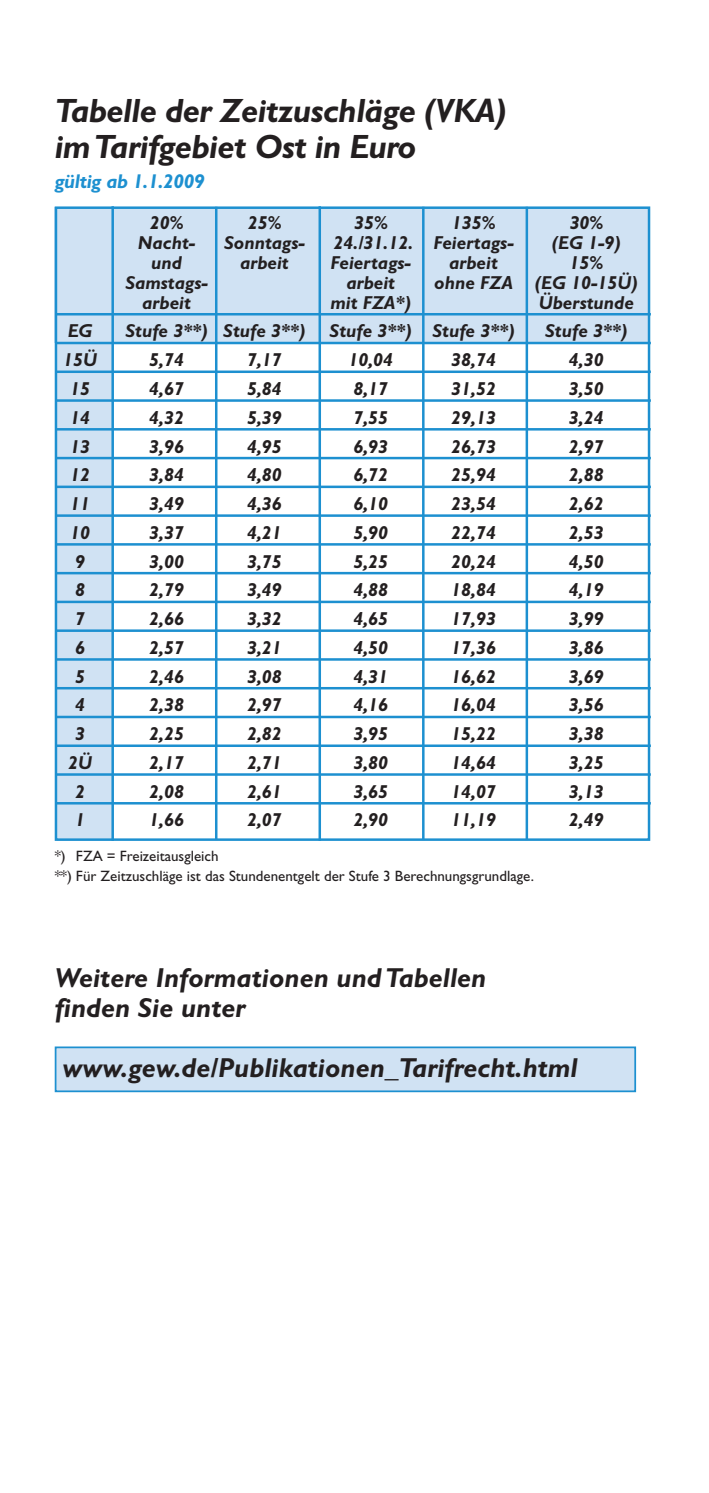
<style>
.page{position:relative;width:709px;height:1493px;background:#fff}
.page>*{position:absolute;margin:0;border:0;box-sizing:border-box;transform-origin:0 0}
.t1{font:italic 700 33.75px/35px "Gill Sans";letter-spacing:-.015em;color:#231f20}
.t2{font:italic 700 27.5px/30px "Gill Sans";color:#231f20}
.t3{font:italic 700 20px "Gill Sans";letter-spacing:-.015em;color:#1d90d0}
.t4{font:italic 700 18.75px "Gill Sans";color:#231f20}
.t5{font:15px/20px "Gill Sans";color:#231f20}
</style>
<div class="page">
<svg style="left:54px;top:206px;width:597px;height:887px"></svg>
<h1 class="t1" style="left:55px;top:97px;width:453px">Tabelle der Zeitzuschläge (VKA) im Tarifgebiet Ost in Euro</h1>
<p class="t3" style="left:55px;top:174px;width:151px">gültig ab 1.1.2009</p>
<p class="t4" style="left:150px;top:216px;width:35px">20%</p>
<p class="t4" style="left:248px;top:216px;width:35px">25%</p>
<p class="t4" style="left:354px;top:216px;width:35px">35%</p>
<p class="t4" style="left:452px;top:216px;width:45px">135%</p>
<p class="t4" style="left:569px;top:216px;width:35px">30%</p>
<p class="t4" style="left:138px;top:236px;width:59px">Nacht-</p>
<p class="t4" style="left:224px;top:236px;width:82px">Sonntags-</p>
<p class="t4" style="left:333px;top:236px;width:182px">24./31.12. Feiertags-</p>
<p class="t4" style="left:551px;top:236px;width:71px">(EG 1-9)</p>
<p class="t4" style="left:151px;top:256px;width:32px">und</p>
<p class="t4" style="left:240px;top:256px;width:50px">arbeit</p>
<p class="t4" style="left:330px;top:256px;width:82px">Feiertags-</p>
<p class="t4" style="left:449px;top:256px;width:50px">arbeit</p>
<p class="t4" style="left:569px;top:256px;width:35px">15%</p>
<p class="t4" style="left:125px;top:276px;width:84px">Samstags-</p>
<p class="t4" style="left:346px;top:276px;width:50px">arbeit</p>
<p class="t4" style="left:434px;top:276px;width:205px">ohne FZA (EG 10-15Ü)</p>
<p class="t4" style="left:142px;top:296px;width:50px">arbeit</p>
<p class="t4" style="left:330px;top:296px;width:82px">mit FZA*)</p>
<p class="t4" style="left:538px;top:296px;width:97px">Überstunde</p>
<p class="t4" style="left:68px;top:324px;width:26px">EG</p>
<p class="t4" style="left:125px;top:324px;width:182px">Stufe 3**) Stufe 3**)</p>
<p class="t4" style="left:329px;top:324px;width:187px">Stufe 3**) Stufe 3**)</p>
<p class="t4" style="left:545px;top:324px;width:84px">Stufe 3**)</p>
<p class="t4" style="left:63px;top:353px;width:35px">15Ü</p>
<p class="t4" style="left:149px;top:353px;width:36px">5,74</p>
<p class="t4" style="left:247px;top:353px;width:36px">7,17</p>
<p class="t4" style="left:348px;top:353px;width:46px">10,04</p>
<p class="t4" style="left:451px;top:353px;width:46px">38,74</p>
<p class="t4" style="left:569px;top:353px;width:36px">4,30</p>
<p class="t4" style="left:70px;top:382px;width:21px">15</p>
<p class="t4" style="left:149px;top:382px;width:36px">4,67</p>
<p class="t4" style="left:247px;top:382px;width:36px">5,84</p>
<p class="t4" style="left:353px;top:382px;width:36px">8,17</p>
<p class="t4" style="left:451px;top:382px;width:46px">31,52</p>
<p class="t4" style="left:569px;top:382px;width:36px">3,50</p>
<p class="t4" style="left:70px;top:411px;width:21px">14</p>
<p class="t4" style="left:149px;top:411px;width:36px">4,32</p>
<p class="t4" style="left:247px;top:411px;width:36px">5,39</p>
<p class="t4" style="left:353px;top:411px;width:36px">7,55</p>
<p class="t4" style="left:451px;top:411px;width:46px">29,13</p>
<p class="t4" style="left:569px;top:411px;width:36px">3,24</p>
<p class="t4" style="left:70px;top:439px;width:21px">13</p>
<p class="t4" style="left:149px;top:439px;width:36px">3,96</p>
<p class="t4" style="left:247px;top:439px;width:36px">4,95</p>
<p class="t4" style="left:353px;top:439px;width:36px">6,93</p>
<p class="t4" style="left:451px;top:439px;width:46px">26,73</p>
<p class="t4" style="left:569px;top:439px;width:36px">2,97</p>
<p class="t4" style="left:70px;top:468px;width:21px">12</p>
<p class="t4" style="left:149px;top:468px;width:36px">3,84</p>
<p class="t4" style="left:247px;top:468px;width:36px">4,80</p>
<p class="t4" style="left:353px;top:468px;width:36px">6,72</p>
<p class="t4" style="left:451px;top:468px;width:46px">25,94</p>
<p class="t4" style="left:569px;top:468px;width:36px">2,88</p>
<p class="t4" style="left:70px;top:497px;width:21px">11</p>
<p class="t4" style="left:149px;top:497px;width:36px">3,49</p>
<p class="t4" style="left:247px;top:497px;width:36px">4,36</p>
<p class="t4" style="left:353px;top:497px;width:36px">6,10</p>
<p class="t4" style="left:451px;top:497px;width:46px">23,54</p>
<p class="t4" style="left:569px;top:497px;width:36px">2,62</p>
<p class="t4" style="left:70px;top:526px;width:21px">10</p>
<p class="t4" style="left:149px;top:526px;width:36px">3,37</p>
<p class="t4" style="left:247px;top:526px;width:36px">4,21</p>
<p class="t4" style="left:353px;top:526px;width:36px">5,90</p>
<p class="t4" style="left:451px;top:526px;width:46px">22,74</p>
<p class="t4" style="left:569px;top:526px;width:36px">2,53</p>
<p class="t4" style="left:75px;top:554px;width:11px">9</p>
<p class="t4" style="left:149px;top:554px;width:36px">3,00</p>
<p class="t4" style="left:247px;top:554px;width:36px">3,75</p>
<p class="t4" style="left:353px;top:554px;width:36px">5,25</p>
<p class="t4" style="left:451px;top:554px;width:46px">20,24</p>
<p class="t4" style="left:569px;top:554px;width:36px">4,50</p>
<p class="t4" style="left:75px;top:583px;width:11px">8</p>
<p class="t4" style="left:149px;top:583px;width:36px">2,79</p>
<p class="t4" style="left:247px;top:583px;width:36px">3,49</p>
<p class="t4" style="left:353px;top:583px;width:36px">4,88</p>
<p class="t4" style="left:451px;top:583px;width:46px">18,84</p>
<p class="t4" style="left:569px;top:583px;width:36px">4,19</p>
<p class="t4" style="left:75px;top:612px;width:11px">7</p>
<p class="t4" style="left:149px;top:612px;width:36px">2,66</p>
<p class="t4" style="left:247px;top:612px;width:36px">3,32</p>
<p class="t4" style="left:353px;top:612px;width:36px">4,65</p>
<p class="t4" style="left:451px;top:612px;width:46px">17,93</p>
<p class="t4" style="left:569px;top:612px;width:36px">3,99</p>
<p class="t4" style="left:75px;top:641px;width:11px">6</p>
<p class="t4" style="left:149px;top:641px;width:36px">2,57</p>
<p class="t4" style="left:247px;top:641px;width:36px">3,21</p>
<p class="t4" style="left:353px;top:641px;width:36px">4,50</p>
<p class="t4" style="left:451px;top:641px;width:46px">17,36</p>
<p class="t4" style="left:569px;top:641px;width:36px">3,86</p>
<p class="t4" style="left:75px;top:669px;width:11px">5</p>
<p class="t4" style="left:149px;top:669px;width:36px">2,46</p>
<p class="t4" style="left:247px;top:669px;width:36px">3,08</p>
<p class="t4" style="left:353px;top:669px;width:36px">4,31</p>
<p class="t4" style="left:451px;top:669px;width:46px">16,62</p>
<p class="t4" style="left:569px;top:669px;width:36px">3,69</p>
<p class="t4" style="left:75px;top:698px;width:11px">4</p>
<p class="t4" style="left:149px;top:698px;width:36px">2,38</p>
<p class="t4" style="left:247px;top:698px;width:36px">2,97</p>
<p class="t4" style="left:353px;top:698px;width:36px">4,16</p>
<p class="t4" style="left:451px;top:698px;width:46px">16,04</p>
<p class="t4" style="left:569px;top:698px;width:36px">3,56</p>
<p class="t4" style="left:75px;top:727px;width:11px">3</p>
<p class="t4" style="left:149px;top:727px;width:36px">2,25</p>
<p class="t4" style="left:247px;top:727px;width:36px">2,82</p>
<p class="t4" style="left:353px;top:727px;width:36px">3,95</p>
<p class="t4" style="left:451px;top:727px;width:46px">15,22</p>
<p class="t4" style="left:569px;top:727px;width:36px">3,38</p>
<p class="t4" style="left:68px;top:756px;width:26px">2Ü</p>
<p class="t4" style="left:149px;top:756px;width:36px">2,17</p>
<p class="t4" style="left:247px;top:756px;width:36px">2,71</p>
<p class="t4" style="left:353px;top:756px;width:36px">3,80</p>
<p class="t4" style="left:451px;top:756px;width:46px">14,64</p>
<p class="t4" style="left:569px;top:756px;width:36px">3,25</p>
<p class="t4" style="left:75px;top:784px;width:11px">2</p>
<p class="t4" style="left:149px;top:784px;width:36px">2,08</p>
<p class="t4" style="left:247px;top:784px;width:36px">2,61</p>
<p class="t4" style="left:353px;top:784px;width:36px">3,65</p>
<p class="t4" style="left:451px;top:784px;width:46px">14,07</p>
<p class="t4" style="left:569px;top:784px;width:36px">3,13</p>
<p class="t4" style="left:75px;top:813px;width:11px">1</p>
<p class="t4" style="left:149px;top:813px;width:36px">1,66</p>
<p class="t4" style="left:247px;top:813px;width:36px">2,07</p>
<p class="t4" style="left:353px;top:813px;width:36px">2,90</p>
<p class="t4" style="left:451px;top:813px;width:46px">11,19</p>
<p class="t4" style="left:569px;top:813px;width:36px">2,49</p>
<p class="t5" style="left:55px;top:847px;width:481px">*) FZA = Freizeitausgleich<br>**) Für Zeitzuschläge ist das Stundenentgelt der Stufe 3 Berechnungsgrundlage.</p>
<h2 class="t2" style="left:55px;top:965px;width:433px">Weitere Informationen und Tabellen finden Sie unter</h2>
<h2 class="t2" style="left:62px;top:1055px;width:517px">www.gew.de/Publikationen_Tarifrecht.html</h2>
</div>
